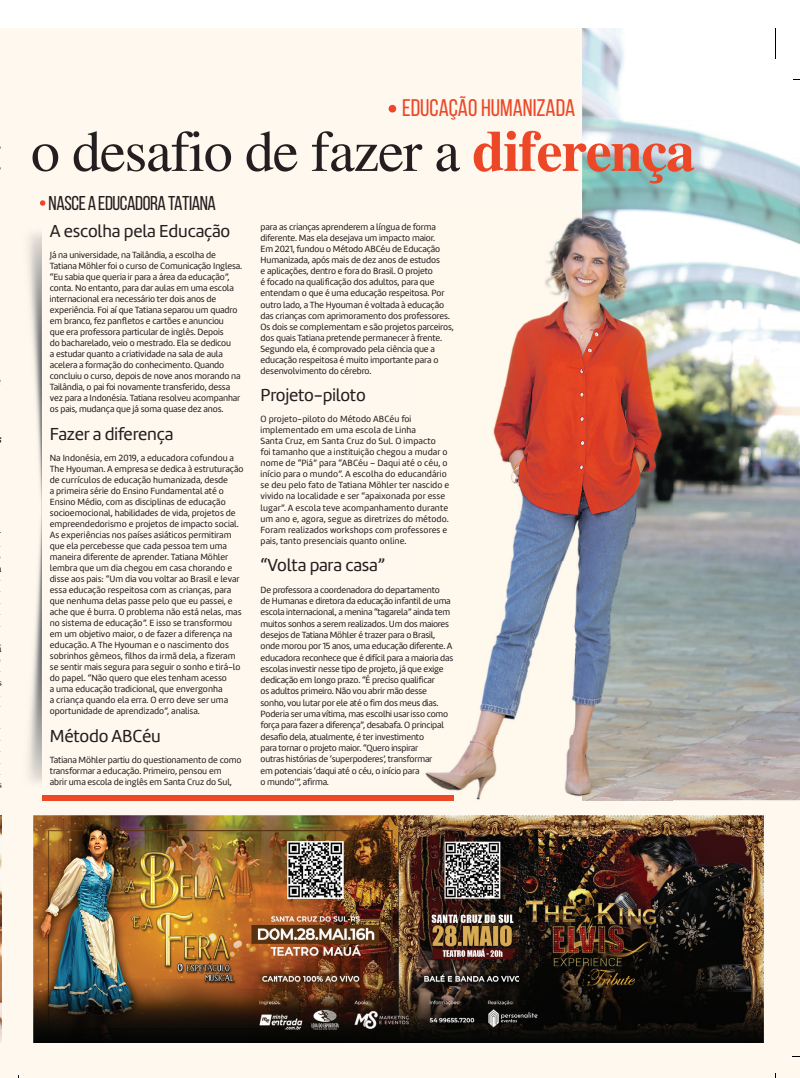
<style>
.page{position:relative;width:800px;height:1078px;background:#fff}
.page>*{position:absolute;margin:0;border:0;box-sizing:border-box;transform-origin:0 0}
.t1{font:58px "Tribune";letter-spacing:-.02em;color:#231f20}
.t2{font:24px "Bebas Neue";color:#ec4827}
.t3{font:20px "Bebas Neue";letter-spacing:-.02em;color:#231f20}
.t4{font:18px "Amelia";letter-spacing:-.01em;color:#231f20}
.t5{font:9.3px/11px "Amelia";letter-spacing:-.01em;color:#231f20}
.t6{font:9.3px/11px "Amelia";letter-spacing:.01em;color:#231f20}
.s1{font-weight:700;color:#ec4827}
</style>
<div class="page">
<div style="left:0;top:29px;width:799px;height:1048px;background:#fef8ee"></div>
<img style="left:582px;top:29px;width:217px;height:771px">
<hr style="left:775px;top:29px;width:1px;height:30px;background:#000">
<svg style="left:40px;top:200px;width:5px;height:6px"></svg>
<div style="left:388px;top:105px;width:8px;height:7px;background:#ec4827;border-radius:50%"></div>
<img style="left:411px;top:217px;width:195px;height:584px">
<img style="left:606px;top:800px;width:66px;height:1px">
<img style="left:582px;top:213px;width:90px;height:587px">
<img style="left:28px;top:233px;width:14px;height:550px">
<div style="left:43px;top:795px;width:411px;height:5px;background:#ec4827"></div>
<img style="left:34px;top:815px;width:728px;height:227px">
<img style="left:0;top:815px;width:1px;height:227px">
<p class="t2" style="left:402px;top:94px;width:175px">EDUCAÇÃO HUMANIZADA</p>
<p class="t1" style="left:31px;top:117px;width:665px">o desafio de fazer a <span class="s1">diferença</span></p>
<p class="t3" style="left:49px;top:191px;width:169px">NASCE A EDUCADORA TATIANA</p>
<p class="t4" style="left:50px;top:224px;width:182px">A escolha pela Educação</p>
<p class="t5" style="left:50px;top:250px;width:194px">Já na universidade, na Tailândia, a escolha de Tatiana Möhler foi o curso de Comunicação Inglesa. “Eu sabia que queria ir para a área da educação”, conta. No entanto, para dar aulas em uma escola internacional era necessário ter dois anos de experiência. Foi aí que Tatiana separou um quadro em branco, fez panfletos e cartões e anunciou<br>que era professora particular de inglês. Depois<br>do bacharelado, veio o mestrado. Ela se dedicou<br>a estudar quanto a criatividade na sala de aula acelera a formação do conhecimento. Quando concluiu o curso, depois de nove anos morando na Tailândia, o pai foi novamente transferido, dessa vez para a Indonésia. Tatiana resolveu acompanhar os pais, mudança que já soma quase dez anos.</p>
<p class="t4" style="left:50px;top:426px;width:125px">Fazer a diferença</p>
<p class="t5" style="left:50px;top:452px;width:195px">Na Indonésia, em 2019, a educadora cofundou a The Hyouman. A empresa se dedica à estruturação de currículos de educação humanizada, desde<br>a primeira série do Ensino Fundamental até o Ensino Médio, com as disciplinas de educação socioemocional, habilidades de vida, projetos de empreendedorismo e projetos de impacto social.<br>As experiências nos países asiáticos permitiram que ela percebesse que cada pessoa tem uma maneira diferente de aprender. Tatiana Möhler lembra que um dia chegou em casa chorando e disse aos pais: “Um dia vou voltar ao Brasil e levar essa educação respeitosa com as crianças, para que nenhuma delas passe pelo que eu passei, e ache que é burra. O problema não está nelas, mas no sistema de educação”. E isso se transformou em um objetivo maior, o de fazer a diferença na educação. A The Hyouman e o nascimento dos sobrinhos gêmeos, filhos da irmã dela, a fizeram se sentir mais segura para seguir o sonho e tirá-lo do papel. “Não quero que eles tenham acesso<br>a uma educação tradicional, que envergonha<br>a criança quando ela erra. O erro deve ser uma oportunidade de aprendizado”, analisa.</p>
<p class="t4" style="left:50px;top:728px;width:112px">Método ABCéu</p>
<p class="t5" style="left:50px;top:754px;width:193px">Tatiana Möhler partiu do questionamento de como transformar a educação. Primeiro, pensou em<br>abrir uma escola de inglês em Santa Cruz do Sul,</p>
<p class="t5" style="left:260px;top:222px;width:195px">para as crianças aprenderem a língua de forma diferente. Mas ela desejava um impacto maior.<br>Em 2021, fundou o Método ABCéu de Educação Humanizada, após mais de dez anos de estudos<br>e aplicações, dentro e fora do Brasil. O projeto<br>é focado na qualificação dos adultos, para que entendam o que é uma educação respeitosa. Por outro lado, a The Hyouman é voltada à educação das crianças com aprimoramento dos professores.<br>Os dois se complementam e são projetos parceiros, dos quais Tatiana pretende permanecer à frente.<br>Segundo ela, é comprovado pela ciência que a educação respeitosa é muito importante para o desenvolvimento do cérebro.</p>
<p class="t4" style="left:260px;top:388px;width:107px">Projeto-piloto</p>
<p class="t6" style="left:260px;top:414px;width:190px">O projeto-piloto do Método ABCéu foi implementado em uma escola de Linha<br>Santa Cruz, em Santa Cruz do Sul. O impacto<br>foi tamanho que a instituição chegou a mudar o nome de “Piá” para “ABCéu – Daqui até o céu, o início para o mundo”. A escolha do educandário se deu pelo fato de Tatiana Möhler ter nascido e vivido na localidade e ser “apaixonada por esse lugar”. A escola teve acompanhamento durante um ano e, agora, segue as diretrizes do método.<br>Foram realizados workshops com professores e pais, tanto presenciais quanto online.</p>
<p class="t4" style="left:260px;top:558px;width:126px">“Volta para casa”</p>
<p class="t5" style="left:260px;top:584px;width:194px;line-height:11.3px">De professora a coordenadora do departamento<br>de Humanas e diretora da educação infantil de uma escola internacional, a menina “tagarela” ainda tem muitos sonhos a serem realizados. Um dos maiores desejos de Tatiana Möhler é trazer para o Brasil, onde morou por 15 anos, uma educação diferente. A educadora reconhece que é difícil para a maioria das escolas investir nesse tipo de projeto, já que exige dedicação em longo prazo. “É preciso qualificar<br>os adultos primeiro. Não vou abrir mão desse sonho, vou lutar por ele até o fim dos meus dias.<br>Poderia ser uma vítima, mas escolhi usar isso como força para fazer a diferença”, desabafa. O principal desafio dela, atualmente, é ter investimento<br>para tornar o projeto maior. “Quero inspirar<br>outras histórias de ‘superpoderes’, transformar<br>em potenciais ‘daqui até o céu, o início para<br>o mundo’”, afirma.</p>
</div>
